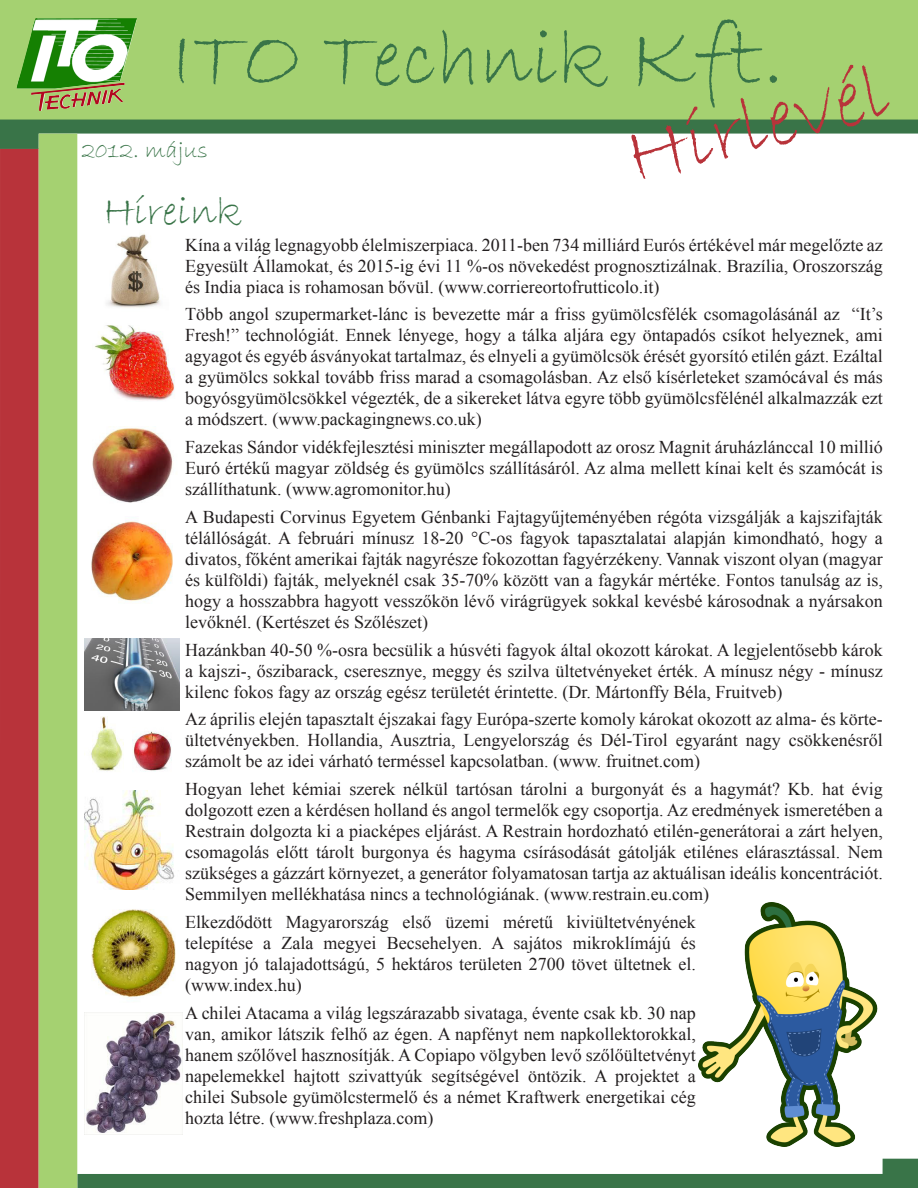
<style>
.page{position:relative;width:918px;height:1188px;background:#fff}
.page>*{position:absolute;margin:0;border:0;box-sizing:border-box;transform-origin:0 0}
.t1{font:84px "Bradley Hand Hacked";color:#397448}
.t2{font:84px "Bradley Hand Hacked";color:#b8333a}
.t3{font:42px "Bradley Hand Hacked";color:#397448}
.t4{font:24px "Bradley Hand Hacked";color:#397448}
.Body{font:18px/21px "Times New Roman";color:#231f20;text-align:justify}
.s1{font-size:90px}
</style>
<div class="page">
<img style="left:106px;top:234px;width:55px;height:74px">
<div style="left:0;top:0;width:918px;height:120px;background:#a5d171"></div>
<svg style="left:77px;top:1159px;width:841px;height:29px"></svg>
<div style="left:0;top:148px;width:39px;height:1040px;background:#b8333a"></div>
<svg style="left:0;top:120px;width:918px;height:29px"></svg>
<img style="left:17px;top:18px;width:120px;height:93px">
<div style="left:39px;top:134px;width:38px;height:1054px;background:#a5d171"></div>
<img style="left:699px;top:903px;width:179px;height:244px">
<img style="left:90px;top:717px;width:82px;height:55px">
<img style="left:85px;top:790px;width:90px;height:99px">
<img style="left:85px;top:639px;width:94px;height:71px">
<img style="left:91px;top:520px;width:82px;height:82px">
<img style="left:91px;top:909px;width:85px;height:89px">
<img style="left:85px;top:1013px;width:97px;height:122px">
<img style="left:95px;top:325px;width:80px;height:76px">
<img style="left:92px;top:426px;width:81px;height:77px">
<p class="t1" style="left:171px;top:5px;width:616px">ITO Technik <span class="s1">Kft.</span></p>
<p class="t2" style="left:613px;top:107px;width:271px;rotate:-15deg">Hírlevél</p>
<p class="t4" style="left:81px;top:135px;width:128px">2012. május</p>
<p class="t3" style="left:103px;top:184px;width:140px">Híreink</p>
<p class="Body" style="left:185px;top:234px;width:699px">Kína a világ legnagyobb élelmiszerpiaca. 2011-ben 734 milliárd Eurós értékével már megelőzte az Egyesült Államokat, és 2015-ig évi 11 %-os növekedést prognosztizálnak. Brazília, Oroszország és India piaca is rohamosan bővül. (www.corriereortofrutticolo.it)</p>
<p class="Body" style="left:185px;top:303px;width:699px">Több angol szupermarket-lánc is bevezette már a friss gyümölcsfélék csomagolásánál az “It’s Fresh!” technológiát. Ennek lényege, hogy a tálka aljára egy öntapadós csíkot helyeznek, ami agyagot és egyéb ásványokat tartalmaz, és elnyeli a gyümölcsök érését gyorsító etilén gázt. Ezáltal a gyümölcs sokkal tovább friss marad a csomagolásban. Az első kísérleteket szamócával és más bogyósgyümölcsökkel végezték, de a sikereket látva egyre több gyümölcsfélénél alkalmazzák ezt a módszert. (www.packagingnews.co.uk)</p>
<p class="Body" style="left:185px;top:436px;width:699px">Fazekas Sándor vidékfejlesztési miniszter megállapodott az orosz Magnit áruházlánccal 10 millió Euró értékű magyar zöldség és gyümölcs szállításáról. Az alma mellett kínai kelt és szamócát is szállíthatunk. (www.agromonitor.hu)</p>
<p class="Body" style="left:185px;top:506px;width:699px">A Budapesti Corvinus Egyetem Génbanki Fajtagyűjteményében régóta vizsgálják a kajszifajták télállóságát. A februári mínusz 18-20 °C-os fagyok tapasztalatai alapján kimondható, hogy a divatos, főként amerikai fajták nagyrésze fokozottan fagyérzékeny. Vannak viszont olyan (magyar és külföldi) fajták, melyeknél csak 35-70% között van a fagykár mértéke. Fontos tanulság az is, hogy a hosszabbra hagyott vesszőkön lévő virágrügyek sokkal kevésbé károsodnak a nyársakon levőknél. (Kertészet és Szőlészet)</p>
<p class="Body" style="left:185px;top:639px;width:699px">Hazánkban 40-50 %-osra becsülik a húsvéti fagyok által okozott károkat. A legjelentősebb károk a kajszi-, őszibarack, cseresznye, meggy és szilva ültetvényeket érték. A mínusz négy - mínusz kilenc fokos fagy az ország egész területét érintette. (Dr. Mártonffy Béla, Fruitveb)</p>
<p class="Body" style="left:185px;top:708px;width:699px">Az április elején tapasztalt éjszakai fagy Európa-szerte komoly károkat okozott az alma- és körte&shy;ültetvényekben. Hollandia, Ausztria, Lengyelország és Dél-Tirol egyaránt nagy csökkenésről számolt be az idei várható terméssel kapcsolatban. (www. fruitnet.com)</p>
<p class="Body" style="left:185px;top:778px;width:699px">Hogyan lehet kémiai szerek nélkül tartósan tárolni a burgonyát és a hagymát? Kb. hat évig dolgozott ezen a kérdésen holland és angol termelők egy csoportja. Az eredmények ismeretében a Restrain dolgozta ki a piacképes eljárást. A Restrain hordozható etilén-generátorai a zárt helyen, csomagolás előtt tárolt burgonya és hagyma csírásodását gátolják etilénes elárasztással. Nem szükséges a gázzárt környezet, a generátor folyamatosan tartja az aktuálisan ideális koncentrációt.<br>Semmilyen mellékhatása nincs a technológiának. (www.restrain.eu.com)</p>
<p class="Body" style="left:185px;top:911px;width:512px">Elkezdődött Magyarország első üzemi méretű kiviültetvényének telepítése a Zala megyei Becsehelyen. A sajátos mikroklímájú és nagyon jó talajadottságú, 5 hektáros területen 2700 tövet ültetnek el. (www.index.hu)</p>
<p class="Body" style="left:185px;top:1002px;width:512px">A chilei Atacama a világ legszárazabb sivataga, évente csak kb. 30 nap van, amikor látszik felhő az égen. A napfényt nem napkollektorokkal, hanem szőlővel hasznosítják. A Copiapo völgyben levő szőlőültetvényt napelemekkel hajtott szivattyúk segítségével öntözik. A projektet a chilei Subsole gyümölcstermelő és a német Kraftwerk energetikai cég hozta létre. (www.freshplaza.com)</p>
</div>
